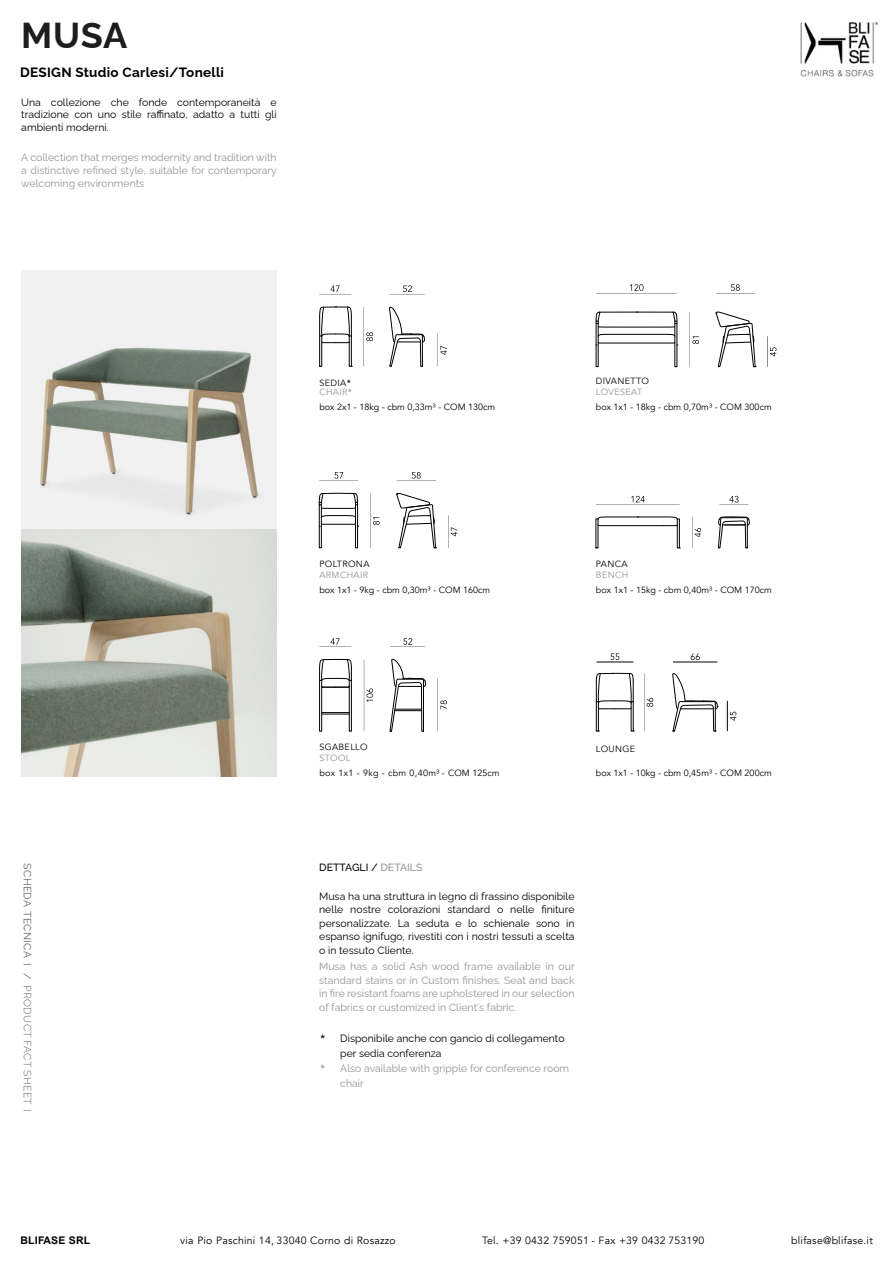
<style>
.page{position:relative;width:894px;height:1263px;background:#fff}
.page>*{position:absolute;margin:0;border:0;box-sizing:border-box;transform-origin:0 0}
.t1{font:700 36px "Raleway";color:#1d1d1b}
.t2{font:700 13.5px "Raleway";letter-spacing:.02em;color:#000}
.t3{font:10.5px/13.5px "Raleway";color:#000;text-align:justify}
.t4{font:10.5px/13.5px "Raleway";color:#959595;text-align:justify}
.t5{font:10.5px "Avenir";letter-spacing:.02em;color:#000}
.t6{font:300 10.5px "Raleway";letter-spacing:.03em;color:#686868}
.t7{font:500 10.5px "Raleway";color:#000}
.t8{font:700 10.5px "Arial";letter-spacing:.02em;color:#000}
.t9{font:9px "Avenir";color:#000}
.t10{font:9px/9px "Avenir";letter-spacing:.04em;color:#000}
.t11{font:9px "Avenir";letter-spacing:.04em;color:#959595}
.s1{font-weight:400}
.s2{font-weight:500}
.s3{color:#959595}
.s4{font-weight:500;color:#959595}
.s5{font-family:"Avenir";font-weight:500}
</style>
<div class="page">
<img style="left:21px;top:270px;width:255px;height:260px">
<img style="left:800px;top:23px;width:77px;height:54px">
<svg style="left:21px;top:530px;width:255px;height:246px"></svg>
<svg style="left:389px;top:307px;width:35px;height:60px"></svg>
<svg style="left:319px;top:307px;width:33px;height:60px"></svg>
<svg style="left:319px;top:493px;width:39px;height:55px"></svg>
<svg style="left:396px;top:493px;width:40px;height:56px"></svg>
<svg style="left:319px;top:659px;width:33px;height:73px"></svg>
<svg style="left:389px;top:659px;width:36px;height:73px"></svg>
<svg style="left:717px;top:516px;width:32px;height:32px"></svg>
<svg style="left:595px;top:516px;width:85px;height:33px"></svg>
<svg style="left:715px;top:312px;width:40px;height:55px"></svg>
<svg style="left:595px;top:312px;width:82px;height:55px"></svg>
<hr style="left:596px;top:662px;width:37px;height:1px;background:#000">
<hr style="left:672px;top:662px;width:45px;height:1px;background:#000">
<hr style="left:726px;top:701px;width:1px;height:30px;background:#000">
<svg style="left:610px;top:653px;width:9px;height:7px"></svg>
<svg style="left:319px;top:638px;width:32px;height:9px"></svg>
<svg style="left:319px;top:472px;width:39px;height:9px"></svg>
<svg style="left:319px;top:286px;width:32px;height:9px"></svg>
<svg style="left:596px;top:496px;width:83px;height:9px"></svg>
<svg style="left:596px;top:284px;width:80px;height:10px"></svg>
<svg style="left:690px;top:653px;width:9px;height:7px"></svg>
<svg style="left:390px;top:638px;width:35px;height:9px"></svg>
<svg style="left:396px;top:472px;width:40px;height:9px"></svg>
<svg style="left:389px;top:285px;width:36px;height:10px"></svg>
<svg style="left:719px;top:496px;width:29px;height:9px"></svg>
<svg style="left:715px;top:284px;width:39px;height:10px"></svg>
<svg style="left:595px;top:673px;width:39px;height:59px"></svg>
<svg style="left:672px;top:673px;width:46px;height:59px"></svg>
<svg style="left:644px;top:673px;width:9px;height:58px"></svg>
<svg style="left:437px;top:678px;width:10px;height:53px"></svg>
<svg style="left:364px;top:659px;width:9px;height:72px"></svg>
<svg style="left:370px;top:493px;width:9px;height:55px"></svg>
<svg style="left:363px;top:307px;width:10px;height:59px"></svg>
<svg style="left:448px;top:515px;width:9px;height:33px"></svg>
<svg style="left:437px;top:334px;width:9px;height:32px"></svg>
<svg style="left:692px;top:517px;width:8px;height:31px"></svg>
<svg style="left:689px;top:312px;width:9px;height:55px"></svg>
<svg style="left:767px;top:336px;width:9px;height:31px"></svg>
<svg style="left:729px;top:712px;width:7px;height:9px"></svg>
<h1 class="t1" style="left:21px;top:14px;width:107px">MUSA</h1>
<p class="t2" style="left:20px;top:64px;width:205px">DESIGN Studio Carlesi/Tonelli</p>
<p class="t3" style="left:21px;top:96px;width:257px;line-height:12.8px">Una collezione che fonde contemporaneità e tradizione con uno stile raffinato, adatto a tutti gli ambienti moderni.</p>
<p class="t4" style="left:21px;top:151px;width:257px;line-height:12.8px">A collection that merges modernity and tradition with a distinctive refined style, suitable for contemporary welcoming environments</p>
<p class="t6" style="left:34px;top:863px;width:249px;rotate:90deg"><span class="s1">SCHEDA TECNICA I /</span> PRODUCT FACT SHEET I</p>
<p class="t10" style="left:319px;top:378px;width:34px">SEDIA<span class="s2">*<br></span><span class="s3">CHAIR</span><span class="s4">*</span></p>
<p class="t10" style="left:595px;top:377px;width:55px">DIVANETTO</p>
<p class="t11" style="left:595px;top:386px;width:48px">LOVESEAT</p>
<p class="t9" style="left:319px;top:401px;width:177px">box 2x1 - 18kg - cbm 0,33m³ - COM 130cm</p>
<p class="t9" style="left:595px;top:401px;width:177px">box 1x1 - 18kg - cbm 0,70m³ - COM 300cm</p>
<p class="t10" style="left:319px;top:560px;width:52px">POLTRONA</p>
<p class="t11" style="left:319px;top:569px;width:50px">ARMCHAIR</p>
<p class="t9" style="left:595px;top:558px;width:33px">PANCA</p>
<p class="t11" style="left:595px;top:569px;width:34px">BENCH</p>
<p class="t9" style="left:319px;top:584px;width:172px">box 1x1 - 9kg - cbm 0,30m³ - COM 160cm</p>
<p class="t9" style="left:595px;top:584px;width:177px">box 1x1 - 15kg - cbm 0,40m³ - COM 170cm</p>
<p class="t10" style="left:319px;top:743px;width:50px">SGABELLO</p>
<p class="t11" style="left:319px;top:752px;width:33px">STOOL</p>
<p class="t10" style="left:319px;top:769px;width:182px">box 1x1 - 9kg - cbm 0,40m³ - COM 125cm</p>
<p class="t9" style="left:595px;top:743px;width:41px">LOUNGE</p>
<p class="t9" style="left:595px;top:767px;width:177px">box 1x1 - 10kg - cbm 0,45m³ - COM 200cm</p>
<p class="t7" style="left:319px;top:861px;width:105px">DETTAGLI / <span class="s3">DETAILS</span></p>
<p class="t3" style="left:319px;top:889px;width:257px">Musa ha una struttura in legno di frassino disponibile nelle nostre colorazioni standard o nelle finiture personalizzate. La seduta e lo schienale sono in espanso ignifugo, rivestiti con i nostri tessuti a scelta o in tessuto Cliente.</p>
<p class="t4" style="left:319px;top:960px;width:257px">Musa has a solid Ash wood frame available in our standard stains or in Custom finishes. Seat and back in fire resistant foams are upholstered in our selection of fabrics or customized in Client's fabric.</p>
<p class="t3" style="left:320px;top:1031px;width:245px"><span class="s5">*</span> Disponibile anche con gancio di collegamento</p>
<p class="t3" style="left:340px;top:1046px;width:103px">per sedia conferenza</p>
<p class="t4" style="left:320px;top:1061px;width:250px"><span class="s5">*</span> Also available with gripple for conference room</p>
<p class="t4" style="left:340px;top:1076px;width:25px">chair</p>
<p class="t8" style="left:20px;top:1236px;width:71px">BLIFASE SRL</p>
<p class="t5" style="left:180px;top:1234px;width:217px">via Pio Paschini 14, 33040 Corno di Rosazzo</p>
<p class="t5" style="left:482px;top:1234px;width:224px">Tel. +39 0432 759051 - Fax +39 0432 753190</p>
<p class="t5" style="left:790px;top:1234px;width:83px">blifase@blifase.it</p>
</div>
